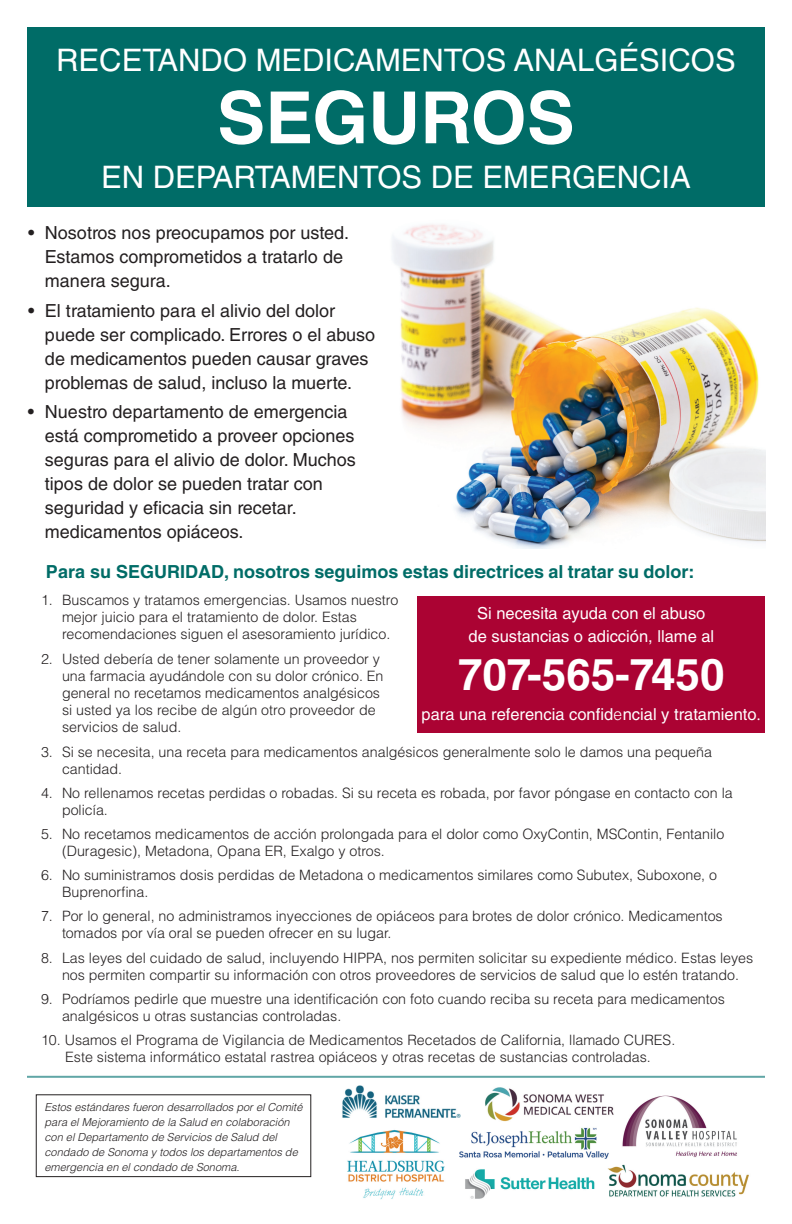
<style>
.page{position:relative;width:792px;height:1224px;background:#fff}
.page>*{position:absolute;margin:0;border:0;box-sizing:border-box;transform-origin:0 0}
.t1{font:700 72px "Helvetica LT Std";color:#fff}
.t2{font:700 44px "Helvetica LT Std";color:#fff}
.t3{font:31px "Helvetica LT Std";color:#fff}
.t4{font:18px/24px "Helvetica LT Std";color:#231f20}
.t5{font:700 18px "Helvetica LT Std";color:#006c67}
.t6{font:16.5px/23px "Helvetica LT Std";color:#fff;text-align:center}
.t7{font:300 14.2px/17px "Helvetica LT Std";color:#231f20}
.t8{font:italic 300 11px/15px "Helvetica LT Std";color:#231f20}
.s1{font-family:"Adobe Gothic Std";font-weight:300}
.s2{font-family:"Minion Pro"}
</style>
<div class="page">
<div style="left:36px;top:1095px;width:275px;height:82px;border:1px solid #231f20"></div>
<hr style="left:27px;top:1076px;width:738px;height:2px;background:#60a6a6">
<img style="left:392px;top:224px;width:373px;height:325px">
<div style="left:27px;top:27px;width:738px;height:180px;background:#006c67"></div>
<div style="left:418px;top:596px;width:347px;height:137px;background:#ab0333"></div>
<img style="left:342px;top:1085px;width:407px;height:115px">
<h1 class="t3" style="left:56px;top:42px;width:681px">RECETANDO MEDICAMENTOS ANALGÉSICOS</h1>
<h1 class="t1" style="left:217px;top:74px;width:359px">SEGUROS</h1>
<h1 class="t3" style="left:101px;top:160px;width:591px">EN DEPARTAMENTOS DE EMERGENCIA</h1>
<p class="t4" style="left:45px;top:221px;width:306px;text-indent:-17px">• Nosotros nos preocupamos por usted.<br>Estamos comprometidos a tratarlo de manera segura.</p>
<p class="t4" style="left:45px;top:298px;width:332px;text-indent:-17px">• El tratamiento para el alivio del dolor puede ser complicado. Errores o el abuso de medicamentos pueden causar graves problemas de salud, incluso la muerte.</p>
<p class="t4" style="left:45px;top:400px;width:312px;text-indent:-17px">• Nuestro departamento de emergencia está comprometido a proveer opciones seguras para el alivio de dolor. Muchos tipos de dolor se pueden tratar con seguridad y eficacia sin recetar. medicamentos opiáceos.</p>
<h2 class="t5" style="left:46px;top:560px;width:650px">Para su SEGURIDAD, nosotros seguimos estas directrices al tratar su dolor:</h2>
<p class="t7" style="left:62px;top:591px;width:338px;text-indent:-21px">1. Buscamos y tratamos emergencias. Usamos nuestro mejor juicio para el tratamiento de dolor. Estas recomendaciones siguen el asesoramiento jurídico.</p>
<p class="t7" style="left:62px;top:650px;width:323px;text-indent:-21px">2. Usted debería de tener solamente un proveedor y una farmacia ayudándole con su dolor crónico. En general no recetamos medicamentos analgésicos si usted ya los recibe de algún otro proveedor de servicios de salud.</p>
<p class="t6" style="left:468px;top:602px;width:247px">Si necesita ayuda con el abuso de sustancias o adicción, llame al</p>
<p class="t2" style="left:458px;top:648px;width:268px">707-565-7450</p>
<p class="t6" style="left:421px;top:703px;width:340px">para una referencia confid<span class="s1">e</span>ncial y tratamiento<span class="s2">.</span></p>
<p class="t7" style="left:62px;top:743px;width:651px;text-indent:-21px">3. Si se necesita, una receta para medicamentos analgésicos generalmente solo le damos una pequeña cantidad.</p>
<p class="t7" style="left:62px;top:784px;width:672px;text-indent:-21px">4. No rellenamos recetas perdidas o robadas. Si su receta es robada, por favor póngase en contacto con la policía.</p>
<p class="t7" style="left:62px;top:825px;width:664px;text-indent:-21px">5. No recetamos medicamentos de acción prolongada para el dolor como OxyContin, MSContin, Fentanilo (Duragesic), Metadona, Opana ER, Exalgo y otros.</p>
<p class="t7" style="left:62px;top:867px;width:657px;text-indent:-21px">6. No suministramos dosis perdidas de Metadona o medicamentos similares como Subutex, Suboxone, o<br>Buprenorfina.</p>
<p class="t7" style="left:62px;top:908px;width:662px;text-indent:-21px">7. Por lo general, no administramos inyecciones de opiáceos para brotes de dolor crónico. Medicamentos tomados por vía oral se pueden ofrecer en su lugar.</p>
<p class="t7" style="left:41px;top:949px;width:714px;text-align:center">8. Las leyes del cuidado de salud, incluyendo HIPPA, nos permiten solicitar su expediente médico. Estas leyes nos permiten compartir su información con otros proveedores de servicios de salud que lo estén tratando.</p>
<p class="t7" style="left:62px;top:990px;width:664px;text-indent:-21px">9. Podríamos pedirle que muestre una identificación con foto cuando reciba su receta para medicamentos analgésicos u otras sustancias controladas.</p>
<p class="t7" style="left:41px;top:1031px;width:636px;text-align:center">10. Usamos el Programa de Vigilancia de Medicamentos Recetados de California, llamado CURES.<br>Este sistema informático estatal rastrea opiáceos y otras recetas de sustancias controladas.</p>
<p class="t8" style="left:44px;top:1100px;width:259px">Estos estándares fueron desarrollados por el Comité para el Mejoramiento de la Salud en colaboración con el Departamento de Servicios de Salud del condado de Sonoma y todos los departamentos de emergencia en el condado de Sonoma.</p>
</div>
